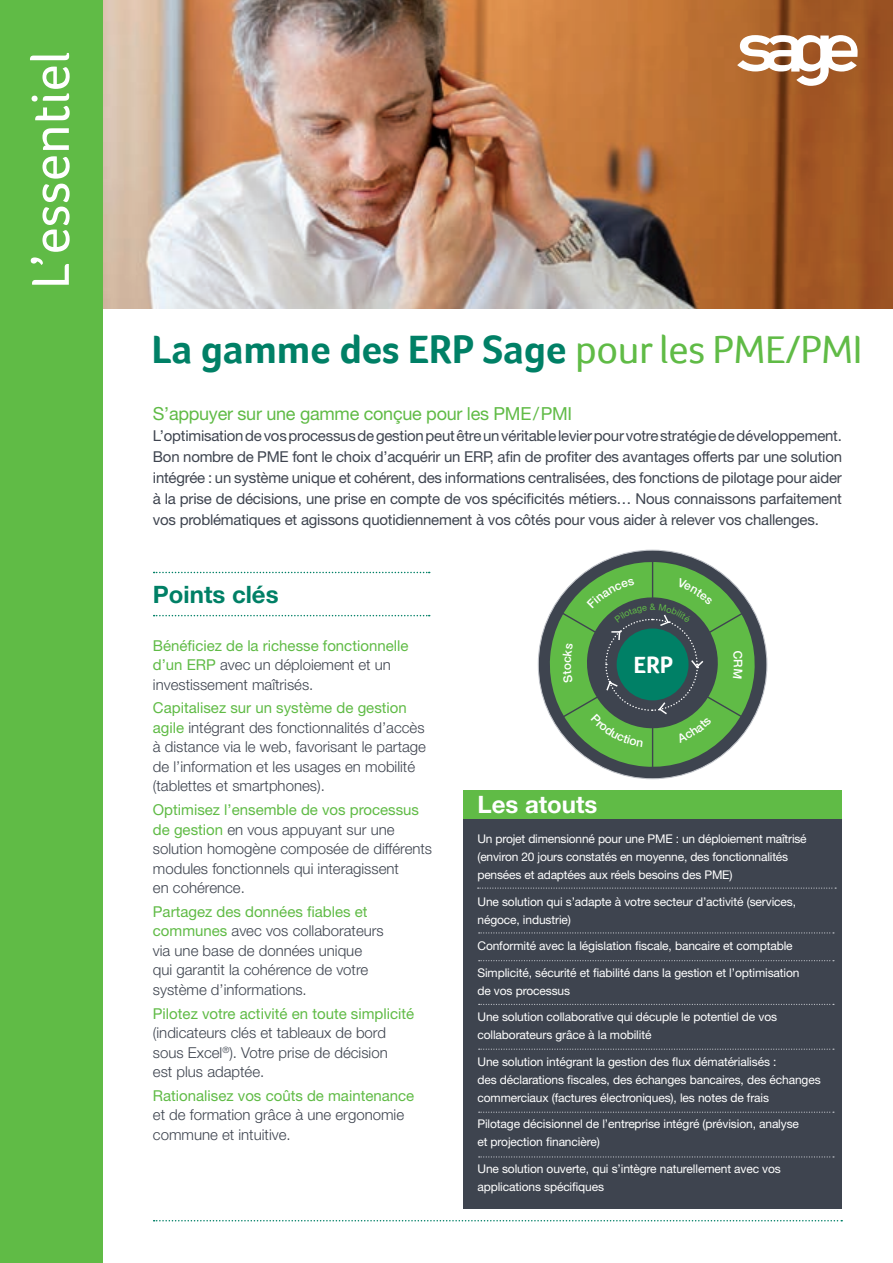
<style>
.page{position:relative;width:893px;height:1263px;background:#fff}
.page>*{position:absolute;margin:0;border:0;box-sizing:border-box;transform-origin:0 0}
.GROS_TITRE{font:54.75px "Foco";color:#fff}
.t1{font:700 40.5px "Foco";letter-spacing:-.01em;color:#008066}
.t2{font:700 24px "Helvetica Neue LT Std";color:#008066}
.t3{font:700 24px "Helvetica Neue LT Std";color:#fff}
.t4{font:700 24px "Foco";color:#fff}
.t5{font:18px "Helvetica Neue LT Std";letter-spacing:-.015em;color:#60bb46}
.t6{font:300 15px/19.5px "Helvetica Neue LT Std";color:#3e444f}
.t7{font:15px/21px "Helvetica Neue LT Std";letter-spacing:-.015em;color:#3e444f;text-align:justify}
.t8{font:12px/18px "Helvetica Neue LT Std";letter-spacing:-.01em;color:#fff}
.t9{font:500 12px "Helvetica Neue LT Std";color:#fff}
.t10{font:9px "Helvetica Neue LT Std";color:#60bb46}
.s1{font-weight:400;color:#60bb46}
</style>
<div class="page">
<img style="left:102px;top:0;width:791px;height:308px">
<svg style="left:737px;top:35px;width:121px;height:51px"></svg>
<svg style="left:154px;top:615px;width:276px;height:1px"></svg>
<svg style="left:154px;top:572px;width:276px;height:1px"></svg>
<svg style="left:154px;top:1220px;width:688px;height:1px"></svg>
<div style="left:0;top:0;width:102px;height:1263px;background:#60bb46"></div>
<div style="left:463px;top:790px;width:379px;height:418px;background:#3e444f"></div>
<svg style="left:479px;top:960px;width:355px;height:1px"></svg>
<svg style="left:478px;top:887px;width:358px;height:2px"></svg>
<svg style="left:479px;top:1004px;width:355px;height:1px"></svg>
<svg style="left:479px;top:932px;width:355px;height:1px"></svg>
<div style="left:463px;top:790px;width:379px;height:28px;background:#60bb46"></div>
<svg style="left:479px;top:1048px;width:355px;height:2px"></svg>
<svg style="left:479px;top:1156px;width:355px;height:1px"></svg>
<svg style="left:479px;top:1111px;width:355px;height:2px"></svg>
<svg style="left:538px;top:550px;width:229px;height:229px;background:#515661"></svg>
<svg style="left:546px;top:558px;width:213px;height:213px"></svg>
<hr style="left:652px;top:555px;width:1px;height:221px;background:#3e444f">
<svg style="left:555px;top:578px;width:195px;height:169px;background:#4d8b53"></svg>
<p class="GROS_TITRE" style="left:19px;top:289px;width:239px;rotate:-90deg">L’essentiel</p>
<p class="t1" style="left:151px;top:325px;width:713px">La gamme des ERP Sage <span class="s1">pour les PME/PMI</span></p>
<p class="t5" style="left:153px;top:403px;width:421px">S’appuyer sur une gamme conçue pour les PME/PMI</p>
<p class="t7" style="left:153px;top:425px;width:691px">L’optimisation de vos processus de gestion peut être un véritable levier pour votre stratégie de développement.<br>Bon nombre de PME font le choix d’acquérir un ERP, afin de profiter des avantages offerts par une solution intégrée : un système unique et cohérent, des informations centralisées, des fonctions de pilotage pour aider à la prise de décisions, une prise en compte de vos spécificités métiers… Nous connaissons parfaitement vos problématiques et agissons quotidiennement à vos côtés pour vous aider à relever vos challenges.</p>
<p class="t2" style="left:153px;top:579px;width:127px">Points clés</p>
<p class="t6" style="left:153px;top:635px;width:257px"><span class="s1">Bénéficiez de la richesse fonctionnelle d’un ERP</span> avec un déploiement et un investissement maîtrisés.</p>
<p class="t6" style="left:153px;top:698px;width:275px"><span class="s1">Capitalisez sur un système de gestion agile</span> intégrant des fonctionnalités d’accès à distance via le web, favorisant le partage de l’information et les usages en mobilité (tablettes et smartphones).</p>
<p class="t6" style="left:153px;top:800px;width:281px"><span class="s1">Optimisez l’ensemble de vos processus de gestion</span> en vous appuyant sur une solution homogène composée de différents modules fonctionnels qui interagissent<br>en cohérence.</p>
<p class="t6" style="left:153px;top:901px;width:232px"><span class="s1">Partagez des données fiables et communes</span> avec vos collaborateurs via une base de données unique qui garantit la cohérence de votre système d’informations.</p>
<p class="t6" style="left:153px;top:1003px;width:263px"><span class="s1">Pilotez votre activité en toute simplicité </span>(indicateurs clés et tableaux de bord sous Excel<sup>®</sup>). Votre prise de décision<br>est plus adaptée.</p>
<p class="t6" style="left:153px;top:1085px;width:263px"><span class="s1">Rationalisez vos coûts de maintenance </span>et de formation grâce à une ergonomie commune et intuitive.</p>
<p class="t10" style="left:650px;top:602px;width:7px">&amp;</p>
<p class="t4" style="left:633px;top:650px;width:41px">ERP</p>
<p class="t9" style="left:745px;top:659px;width:10px;rotate:90deg">R</p>
<p class="t3" style="left:477px;top:789px;width:122px">Les atouts</p>
<p class="t8" style="left:477px;top:830px;width:331px">Un projet dimensionné pour une PME : un déploiement maîtrisé (environ 20 jours constatés en moyenne, des fonctionnalités pensées et adaptées aux réels besoins des PME)</p>
<p class="t8" style="left:477px;top:892px;width:320px">Une solution qui s’adapte à votre secteur d’activité (services, négoce, industrie)</p>
<p class="t8" style="left:477px;top:937px;width:317px">Conformité avec la législation fiscale, bancaire et comptable</p>
<p class="t8" style="left:477px;top:963px;width:324px">Simplicité, sécurité et fiabilité dans la gestion et l’optimisation de vos processus</p>
<p class="t8" style="left:477px;top:1008px;width:301px">Une solution collaborative qui décuple le potentiel de vos collaborateurs grâce à la mobilité</p>
<p class="t8" style="left:477px;top:1052px;width:345px">Une solution intégrant la gestion des flux dématérialisés :<br>des déclarations fiscales, des échanges bancaires, des échanges commerciaux (factures électroniques), les notes de frais</p>
<p class="t8" style="left:477px;top:1115px;width:323px">Pilotage décisionnel de l’entreprise intégré (prévision, analyse et projection financière)</p>
<p class="t8" style="left:477px;top:1159px;width:305px">Une solution ouverte, qui s’intègre naturellement avec vos applications spécifiques</p>
</div>
